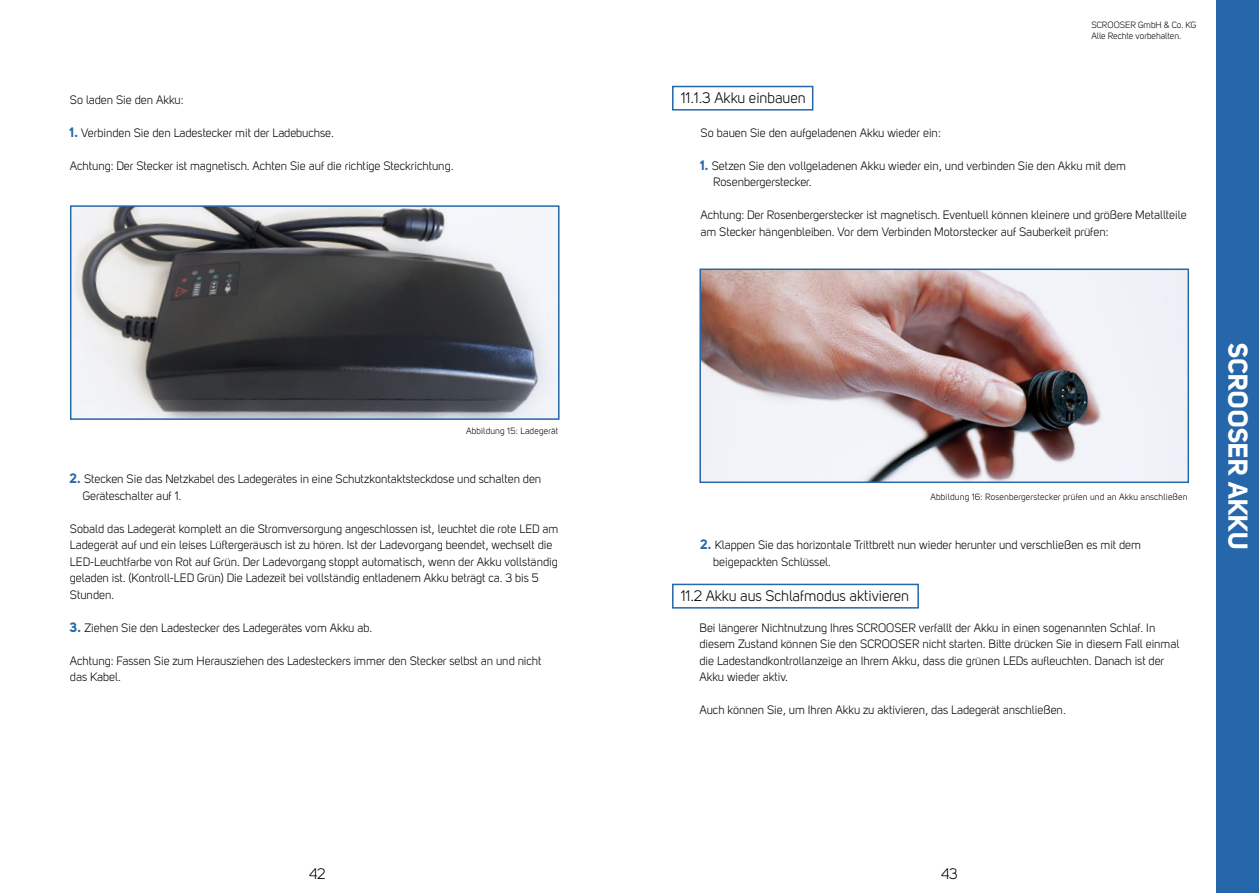
<style>
.page{position:relative;width:1259px;height:893px;background:#fff}
.page>*{position:absolute;margin:0;border:0;box-sizing:border-box;transform-origin:0 0}
.t1{font:27px "Uni Sans Bold";color:#fff}
.t2{font:15px "Uni Sans Book";color:#000}
.t3{font:12px/16.5px "Uni Sans Book";color:#000}
.t4{font:9px "Uni Sans Book";letter-spacing:.02em;color:#000}
.t5{font:9px/10.8px "Uni Sans Book";color:#000}
.s1{font-family:"Uni Sans Bold";font-size:13.5px;color:#2567aa}
</style>
<div class="page">
<div style="left:1216px;top:0;width:43px;height:893px;background:#2567aa"></div>
<img style="left:73px;top:208px;width:483px;height:209px">
<div style="left:70px;top:205px;width:489px;height:215px;border:2px solid #2567aa"></div>
<img style="left:702px;top:272px;width:484px;height:208px">
<div style="left:699px;top:269px;width:490px;height:214px;border:2px solid #2567aa"></div>
<div style="left:672px;top:86px;width:141px;height:25px;border:2px solid #2567aa"></div>
<div style="left:672px;top:584px;width:247px;height:25px;border:2px solid #2567aa"></div>
<p class="t3" style="left:70px;top:91px;width:115px">So laden Sie den Akku:</p>
<p class="t3" style="left:70px;top:124px;width:265px"><span class="s1">1.</span> Verbinden Sie den Ladestecker mit der Ladebuchse.</p>
<p class="t3" style="left:70px;top:157px;width:385px">Achtung: Der Stecker ist magnetisch. Achten Sie auf die richtige Steckrichtung.</p>
<p class="t4" style="left:466px;top:425px;width:94px">Abbildung 15: Ladegerät</p>
<p class="t3" style="left:83px;top:471px;width:460px;text-indent:-13px"><span class="s1">2.</span> Stecken Sie das Netzkabel des Ladegerätes in eine Schutzkontaktsteckdose und schalten den<br>Geräteschalter auf 1.</p>
<p class="t3" style="left:70px;top:520px;width:490px">Sobald das Ladegerät komplett an die Stromversorgung angeschlossen ist, leuchtet die rote LED am Ladegerät auf und ein leises Lüftergeräusch ist zu hören. Ist der Ladevorgang beendet, wechselt die LED-Leuchtfarbe von Rot auf Grün. Der Ladevorgang stoppt automatisch, wenn der Akku vollständig geladen ist. (Kontroll-LED Grün) Die Ladezeit bei vollständig entladenem Akku beträgt ca. 3 bis 5<br>Stunden.</p>
<p class="t3" style="left:70px;top:619px;width:304px"><span class="s1">3.</span> Ziehen Sie den Ladestecker des Ladegerätes vom Akku ab.</p>
<p class="t3" style="left:70px;top:652px;width:473px">Achtung: Fassen Sie zum Herausziehen des Ladesteckers immer den Stecker selbst an und nicht das Kabel.</p>
<p class="t2" style="left:680px;top:90px;width:127px">11.1.3 Akku einbauen</p>
<p class="t5" style="left:1091px;top:20px;width:107px">SCROOSER GmbH &amp; Co. KG<br>Alle Rechte vorbehalten.</p>
<p class="t3" style="left:700px;top:124px;width:242px">So bauen Sie den aufgeladenen Akku wieder ein:</p>
<p class="t3" style="left:713px;top:157px;width:414px;text-indent:-13px"><span class="s1">1.</span> Setzen Sie den vollgeladenen Akku wieder ein, und verbinden Sie den Akku mit dem<br>Rosenbergerstecker.</p>
<p class="t3" style="left:700px;top:207px;width:488px">Achtung: Der Rosenbergerstecker ist magnetisch. Eventuell können kleinere und größere Metallteile am Stecker hängenbleiben. Vor dem Verbinden Motorstecker auf Sauberkeit prüfen:</p>
<p class="t4" style="left:930px;top:491px;width:259px">Abbildung 16: Rosenbergerstecker prüfen und an Akku anschließen</p>
<p class="t3" style="left:713px;top:537px;width:429px;text-indent:-13px"><span class="s1">2.</span> Klappen Sie das horizontale Trittbrett nun wieder herunter und verschließen es mit dem beigepackten Schlüssel.</p>
<p class="t2" style="left:680px;top:588px;width:230px">11.2 Akku aus Schlafmodus aktivieren</p>
<p class="t3" style="left:699px;top:619px;width:481px">Bei längerer Nichtnutzung Ihres SCROOSER verfällt der Akku in einen sogenannten Schlaf. In diesem Zustand können Sie den SCROOSER nicht starten. Bitte drücken Sie in diesem Fall einmal die Ladestandkontrollanzeige an Ihrem Akku, dass die grünen LEDs aufleuchten. Danach ist der Akku wieder aktiv.</p>
<p class="t3" style="left:699px;top:702px;width:368px">Auch können Sie, um Ihren Akku zu aktivieren, das Ladegerät anschließen.</p>
<h1 class="t1" style="left:1254px;top:343px;width:209px;rotate:90deg">SCROOSER AKKU</h1>
<p class="t2" style="left:309px;top:865px;width:18px">42</p>
<p class="t2" style="left:941px;top:865px;width:18px">43</p>
</div>
